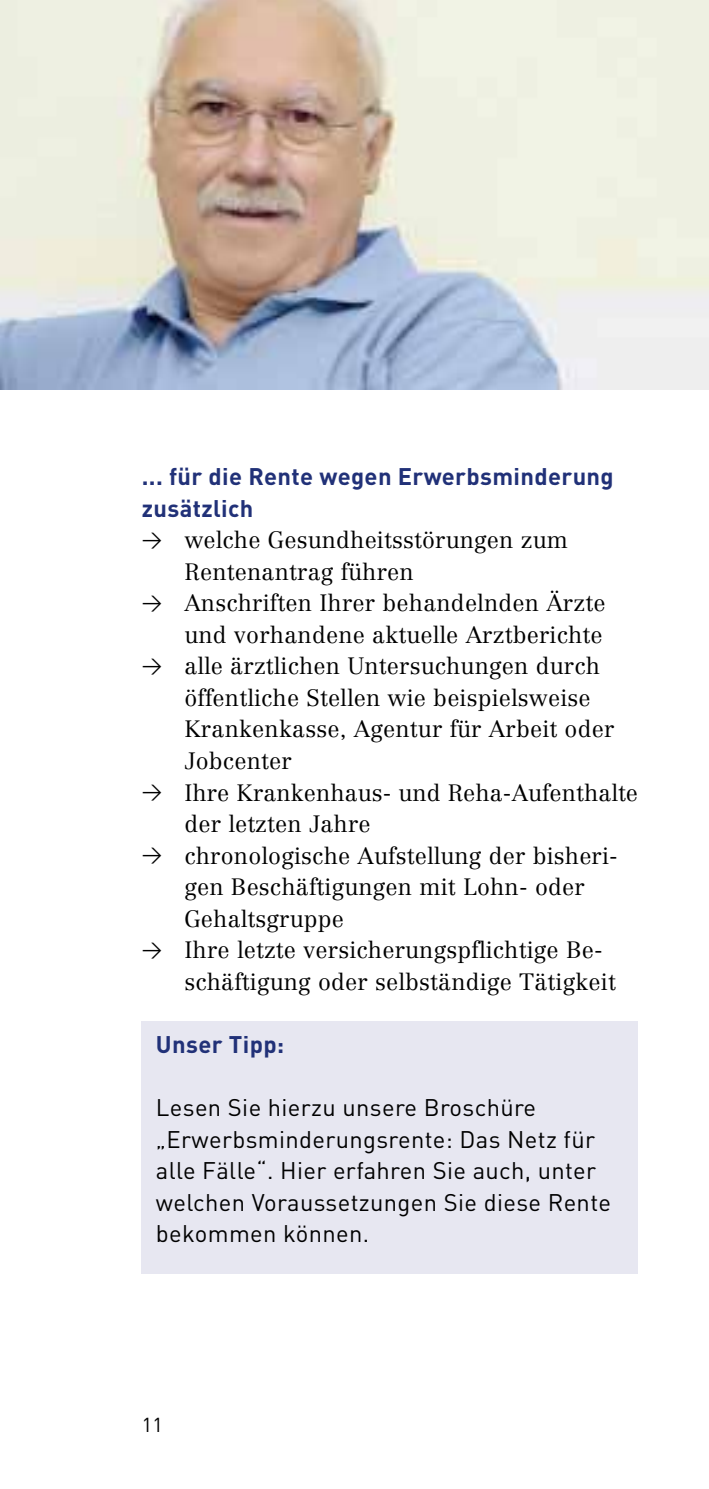
<style>
.page{position:relative;width:709px;height:1489px;background:#fff}
.page>*{position:absolute;margin:0;border:0;box-sizing:border-box;transform-origin:0 0}
.t1{font:23.75px/31.5px "DIN";letter-spacing:.015em;color:#000}
.t2{font:700 23.75px/31.5px "DIN";letter-spacing:.015em;color:#213178}
.t3{font:300 23.25px "Centennial";letter-spacing:.01em;color:#000}
.t4{font:20px "DIN";color:#000}
.s1{font-family:"DIN Regular Alternate";font-weight:400;font-size:20px}
</style>
<div class="page">
<div style="left:142px;top:1021px;width:496px;height:252px;background:#e7e7f1"></div>
<img style="left:0;top:0;width:709px;height:390px">
<p class="t2" style="left:142px;top:459px;width:473px">... für die Rente wegen Erwerbsminderung zusätzlich</p>
<p class="t3" style="left:142px;top:526px;width:427px"><span class="s1">&gt;</span> welche Gesundheitsstörungen zum</p>
<p class="t3" style="left:184px;top:557px;width:231px">Rentenantrag führen</p>
<p class="t3" style="left:142px;top:589px;width:465px"><span class="s1">&gt;</span> Anschriften Ihrer behandelnden Ärzte</p>
<p class="t3" style="left:184px;top:620px;width:420px">und vorhandene aktuelle Arztberichte</p>
<p class="t3" style="left:142px;top:652px;width:459px"><span class="s1">&gt;</span> alle ärztlichen Untersuchungen durch</p>
<p class="t3" style="left:184px;top:683px;width:408px">öffentliche Stellen wie beispielsweise</p>
<p class="t3" style="left:184px;top:715px;width:431px">Krankenkasse, Agentur für Arbeit oder</p>
<p class="t3" style="left:184px;top:747px;width:109px">Jobcenter</p>
<p class="t3" style="left:142px;top:778px;width:498px"><span class="s1">&gt;</span> Ihre Krankenhaus- und Reha-Aufenthalte</p>
<p class="t3" style="left:184px;top:810px;width:188px">der letzten Jahre</p>
<p class="t3" style="left:142px;top:841px;width:477px"><span class="s1">&gt;</span> chronologische Aufstellung der bisheri-</p>
<p class="t3" style="left:184px;top:873px;width:402px">gen Beschäftigungen mit Lohn- oder</p>
<p class="t3" style="left:184px;top:904px;width:161px">Gehaltsgruppe</p>
<p class="t3" style="left:142px;top:936px;width:462px"><span class="s1">&gt;</span> Ihre letzte versicherungspflichtige Be-</p>
<p class="t3" style="left:184px;top:967px;width:433px">schäftigung oder selbständige Tätigkeit</p>
<p class="t2" style="left:156px;top:1027px;width:130px">Unser Tipp:</p>
<p class="t1" style="left:156px;top:1091px;width:456px">Lesen Sie hierzu unsere Broschüre „Erwerbsminderungsrente: Das Netz für alle Fälle“. Hier erfahren Sie auch, unter welchen Voraussetzungen Sie diese Rente bekommen können.</p>
<p class="t4" style="left:142px;top:1411px;width:23px">11</p>
</div>
